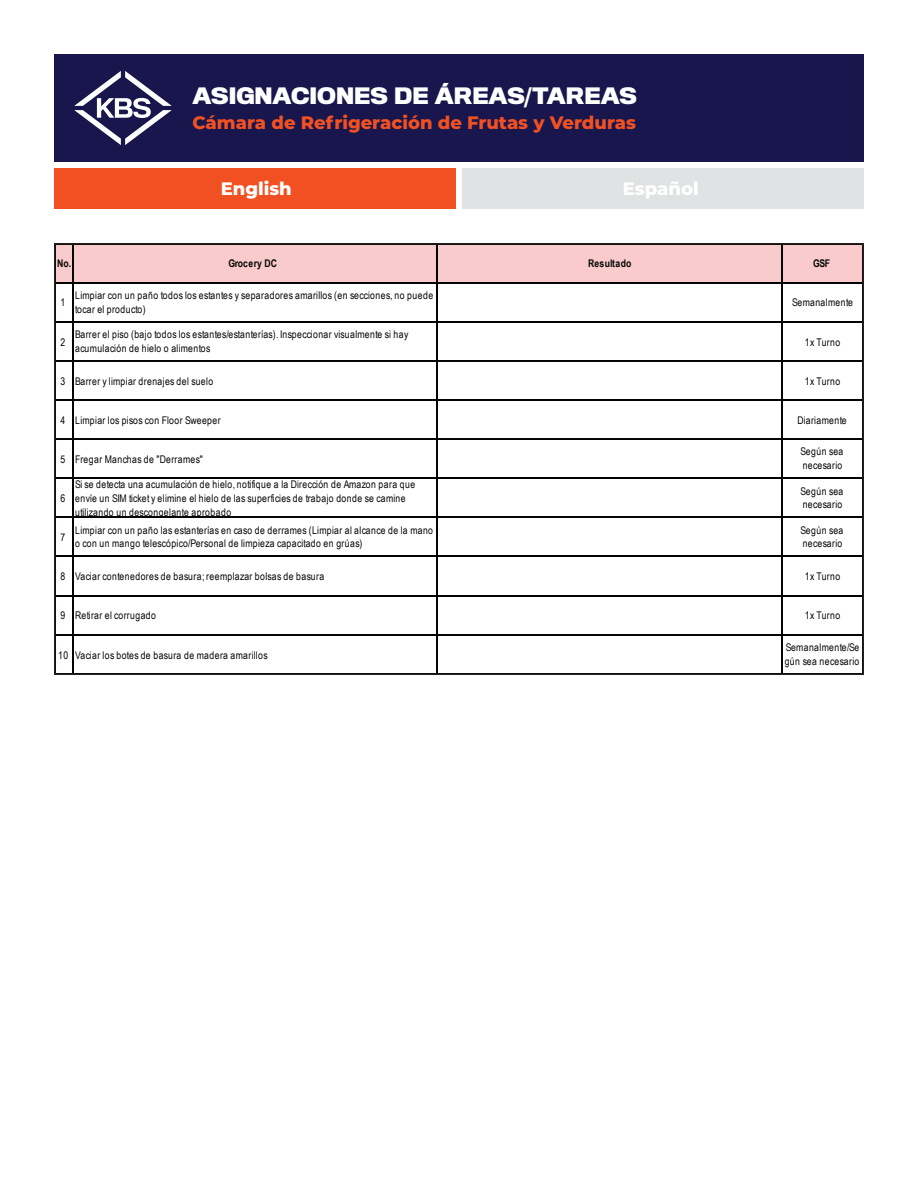
<style>
.page{position:relative;width:918px;height:1188px;background:#fff}
.page>*{position:absolute;margin:0;border:0;box-sizing:border-box;transform-origin:0 0}
.t1{font:700 21px "Titling Gothic FB";color:#fff}
.t2{font:800 18px "Montserrat";color:#f15122}
.t3{font:800 18px "Montserrat";color:#fff}
.t4{font:10.5px/13.8px "Arial Narrow";letter-spacing:.045em;color:#040503}
.t5{font:700 10.5px "Arial Narrow";letter-spacing:.005em;color:#040503}
.t6{font:10.5px "Arial Narrow";letter-spacing:.025em;color:#040503}
</style>
<div class="page">
<div style="left:54px;top:54px;width:810px;height:108px;background:#18164c"></div>
<svg style="left:74px;top:71px;width:98px;height:74px"></svg>
<div style="left:54px;top:169px;width:402px;height:40px;background:#f15122"></div>
<div style="left:462px;top:169px;width:402px;height:40px;background:#e0e3e3"></div>
<div style="left:55px;top:243px;width:809px;height:40px;background:#facbcc"></div>
<hr style="left:72px;top:243px;width:1px;height:432px;background:#040503">
<hr style="left:437px;top:243px;width:1px;height:432px;background:#040503">
<hr style="left:782px;top:243px;width:1px;height:432px;background:#040503">
<hr style="left:55px;top:282px;width:809px;height:1px;background:#040503">
<hr style="left:55px;top:321px;width:809px;height:1px;background:#040503">
<hr style="left:55px;top:360px;width:809px;height:1px;background:#040503">
<hr style="left:55px;top:399px;width:809px;height:2px;background:#040503">
<hr style="left:55px;top:439px;width:809px;height:1px;background:#040503">
<hr style="left:55px;top:478px;width:809px;height:1px;background:#040503">
<hr style="left:55px;top:517px;width:809px;height:1px;background:#040503">
<hr style="left:55px;top:556px;width:809px;height:1px;background:#040503">
<hr style="left:55px;top:595px;width:809px;height:1px;background:#040503">
<hr style="left:55px;top:634px;width:809px;height:1px;background:#040503">
<div style="left:54px;top:243px;width:810px;height:432px;border:2px solid #231f20"></div>
<h1 class="t1" style="left:192px;top:83px;width:446px">ASIGNACIONES DE ÁREAS/TAREAS</h1>
<h2 class="t2" style="left:192px;top:109px;width:445px">Cámara de Refrigeración de Frutas y Verduras</h2>
<h2 class="t3" style="left:221px;top:175px;width:73px">English</h2>
<h2 class="t3" style="left:623px;top:175px;width:77px">Español</h2>
<p class="t5" style="left:57px;top:256px;width:16px">No.</p>
<p class="t5" style="left:228px;top:256px;width:50px">Grocery DC</p>
<p class="t5" style="left:588px;top:256px;width:45px">Resultado</p>
<p class="t5" style="left:813px;top:256px;width:18px">GSF</p>
<p class="t4" style="left:60px;top:295px;width:6px">1</p>
<p class="t4" style="left:75px;top:288px;width:360px">Limpiar con un paño todos los estantes y separadores amarillos (en secciones, no puede tocar el producto)</p>
<p class="t4" style="left:792px;top:295px;width:62px">Semanalmente</p>
<p class="t4" style="left:60px;top:335px;width:6px">2</p>
<p class="t4" style="left:75px;top:327px;width:335px">Barrer el piso (bajo todos los estantes/estanterías). Inspeccionar visualmente si hay acumulación de hielo o alimentos</p>
<p class="t4" style="left:805px;top:335px;width:37px">1x Turno</p>
<p class="t4" style="left:60px;top:374px;width:154px">3 Barrer y limpiar drenajes del suelo</p>
<p class="t4" style="left:805px;top:374px;width:37px">1x Turno</p>
<p class="t4" style="left:60px;top:413px;width:162px">4 Limpiar los pisos con Floor Sweeper</p>
<p class="t6" style="left:797px;top:412px;width:51px">Diariamente</p>
<p class="t4" style="left:60px;top:452px;width:144px">5 Fregar Manchas de "Derrames"</p>
<p class="t4" style="left:801px;top:445px;width:44px">Según sea necesario</p>
<p class="t4" style="left:60px;top:491px;width:6px">6</p>
<p class="t4" style="left:75px;top:477px;width:342px">Si se detecta una acumulación de hielo, notifique a la Dirección de Amazon para que envíe un SIM ticket y elimine el hielo de las superficies de trabajo donde se camine utilizando un descongelante aprobado</p>
<p class="t4" style="left:801px;top:484px;width:44px">Según sea necesario</p>
<p class="t4" style="left:60px;top:530px;width:6px">7</p>
<p class="t4" style="left:75px;top:523px;width:360px">Limpiar con un paño las estanterías en caso de derrames (Limpiar al alcance de la mano o con un mango telescópico/Personal de limpieza capacitado en grúas)</p>
<p class="t4" style="left:801px;top:523px;width:44px">Según sea necesario</p>
<p class="t4" style="left:60px;top:569px;width:265px">8 Vaciar contenedores de basura; reemplazar bolsas de basura</p>
<p class="t4" style="left:805px;top:569px;width:37px">1x Turno</p>
<p class="t4" style="left:60px;top:608px;width:97px">9 Retirar el corrugado</p>
<p class="t4" style="left:805px;top:608px;width:37px">1x Turno</p>
<p class="t4" style="left:58px;top:648px;width:211px">10 Vaciar los botes de basura de madera amarillos</p>
<p class="t4" style="left:785px;top:640px;width:76px">Semanalmente/Se gún sea necesario</p>
</div>
